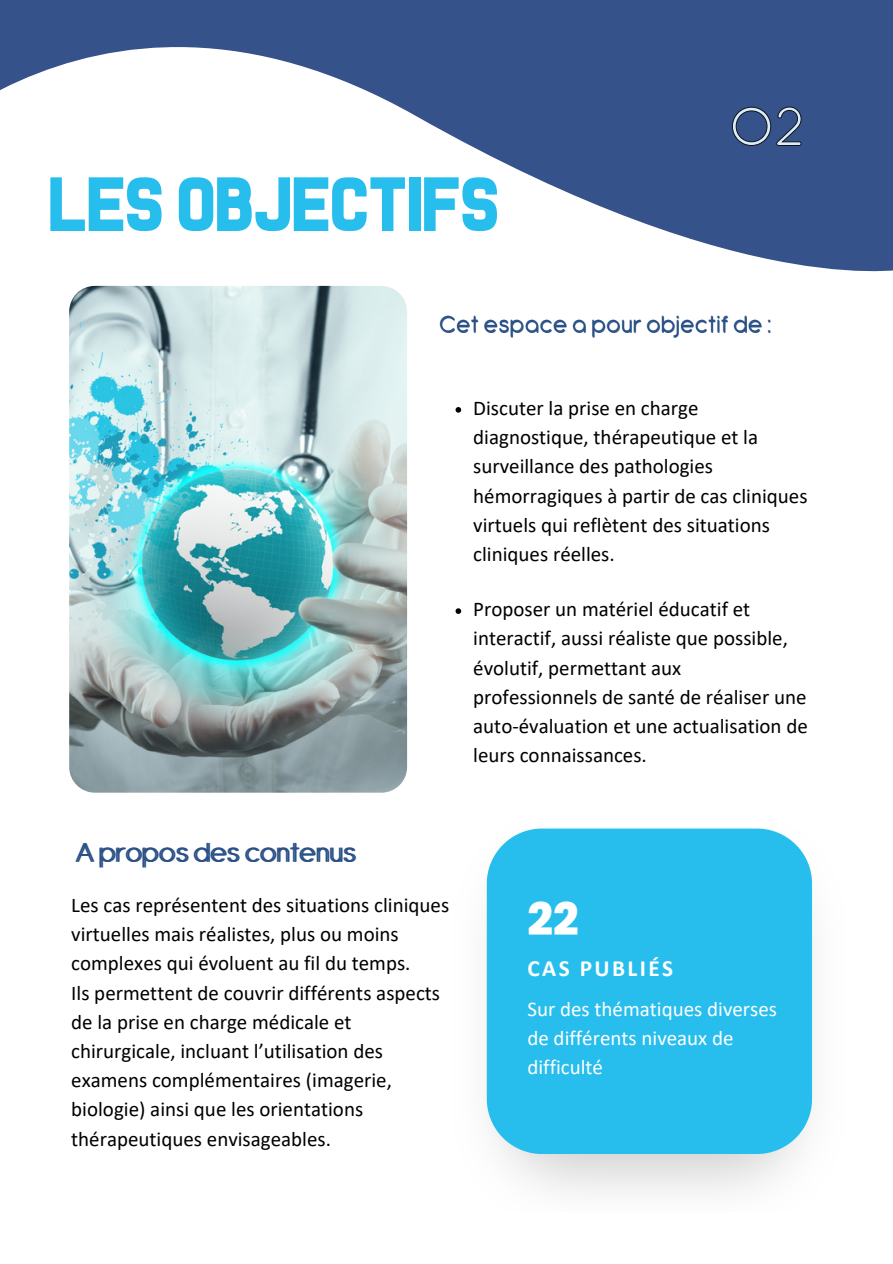
<style>
.page{position:relative;width:893px;height:1264px;background:#fff}
.page>*{position:absolute;margin:0;border:0;box-sizing:border-box;transform-origin:0 0}
.t1{font:78.45px "Piston Pressure";color:#27beed}
.t2{font:60.15px "Antipasto";color:#dcebf9}
.t3{font:800 45px "Poppins";color:#fff}
.t4{font:30px "Antipasto";color:#2b5186}
.t5{font:25.5px "Antipasto";letter-spacing:.02em;color:#2b5186}
.t6{font:700 23.25px "Calibri";letter-spacing:.105em;color:#fff}
.t7{font:21px/29.2px "Calibri";color:#000}
.t8{font:21px/29.2px "Calibri";color:#fff}
</style>
<div class="page">
<svg style="left:0;top:0;width:892px;height:307px"></svg>
<img style="left:69px;top:286px;width:338px;height:506px;border-radius:26px">
<img style="left:503px;top:882px;width:310px;height:311px">
<div style="left:486px;top:828px;width:326px;height:325px;background:#27beed"></div>
<svg style="left:732px;top:107px;width:69px;height:39px"></svg>
<svg style="left:455px;top:407px;width:6px;height:5px"></svg>
<svg style="left:455px;top:608px;width:6px;height:6px"></svg>
<p class="t1" style="left:50px;top:165px;width:452px">LES OBJECTIFS</p>
<p class="t2" style="left:730px;top:91px;width:75px">02</p>
<p class="t5" style="left:439px;top:309px;width:333px">Cet espace a pour objectif de :</p>
<p class="t7" style="left:473px;top:395px;width:336px">Discuter la prise en charge diagnostique, thérapeutique et la surveillance des pathologies hémorragiques à partir de cas cliniques virtuels qui reflètent des situations cliniques réelles.</p>
<p class="t7" style="left:473px;top:596px;width:336px">Proposer un matériel éducatif et interactif, aussi réaliste que possible, évolutif, permettant aux professionnels de santé de réaliser une auto-évaluation et une actualisation de leurs connaissances.</p>
<p class="t4" style="left:75px;top:834px;width:282px">Apropos des contenus</p>
<p class="t7" style="left:71px;top:891px;width:379px">Les cas représentent des situations cliniques virtuelles mais réalistes, plus ou moins complexes qui évoluent au fil du temps.</p>
<p class="t7" style="left:71px;top:979px;width:370px">Ils permettent de couvrir différents aspects de la prise en charge médicale et chirurgicale, incluant l’utilisation des examens complémentaires (imagerie, biologie) ainsi que les orientations thérapeutiques envisageables.</p>
<p class="t3" style="left:527px;top:888px;width:53px">22</p>
<p class="t6" style="left:527px;top:958px;width:147px">CAS PUBLIÉS</p>
<p class="t8" style="left:527px;top:995px;width:251px">Sur des thématiques diverses</p>
<p class="t8" style="left:527px;top:1024px;width:208px">de différents niveaux de difficulté</p>
</div>
